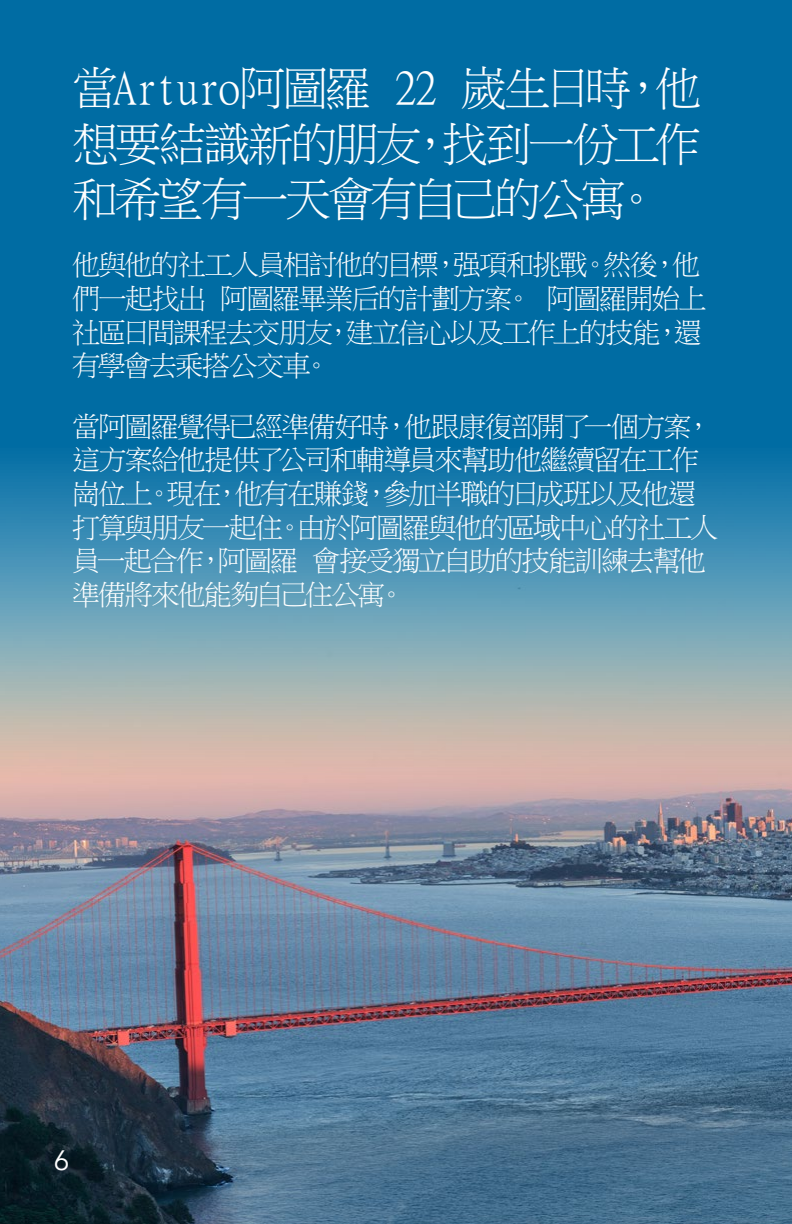
<style>
.page{position:relative;width:792px;height:1224px;background:#006ca3}
.page>*{position:absolute;margin:0;border:0;box-sizing:border-box;transform-origin:0 0}
.t1{font:46px/55.2px "Ming Li U";letter-spacing:-.065em;color:#fff;text-align:justify}
.t2{font:28px/33.6px "Ming Li U";letter-spacing:-.06em;color:#fff}
.t3{font:28px "Avenir";color:#fff}
</style>
<div class="page">
<img style="left:0;top:461px;width:792px;height:763px">
<img style="left:791px;top:736px;width:1px;height:488px">
<h1 class="t1" style="left:72px;top:61px;width:631px">當Arturo阿圖羅 22 嵗生日時，他想要結識新的朋友，找到一份工作和希望有一天會有自己的公寓。</h1>
<p class="t2" style="left:72px;top:248px;width:636px">他與他的社工人員相討他的目標，强項和挑戰。然後，他們一起找出 阿圖羅畢業后的計劃方案。 阿圖羅開始上社區日間課程去交朋友，建立信心以及工作上的技能，還有學會去乘搭公交車。</p>
<p class="t2" style="left:72px;top:409px;width:648px">當阿圖羅覺得已經準備好時，他跟康復部開了一個方案，這方案給他提供了公司和輔導員來幫助他繼續留在工作崗位上。現在，他有在賺錢，參加半職的日成班以及他還打算與朋友一起住。由於阿圖羅與他的區域中心的社工人員一起合作，阿圖羅 會接受獨立自助的技能訓練去幫他準備將來他能夠自己住公寓。</p>
<p class="t3" style="left:54px;top:1144px;width:17px">6</p>
</div>
